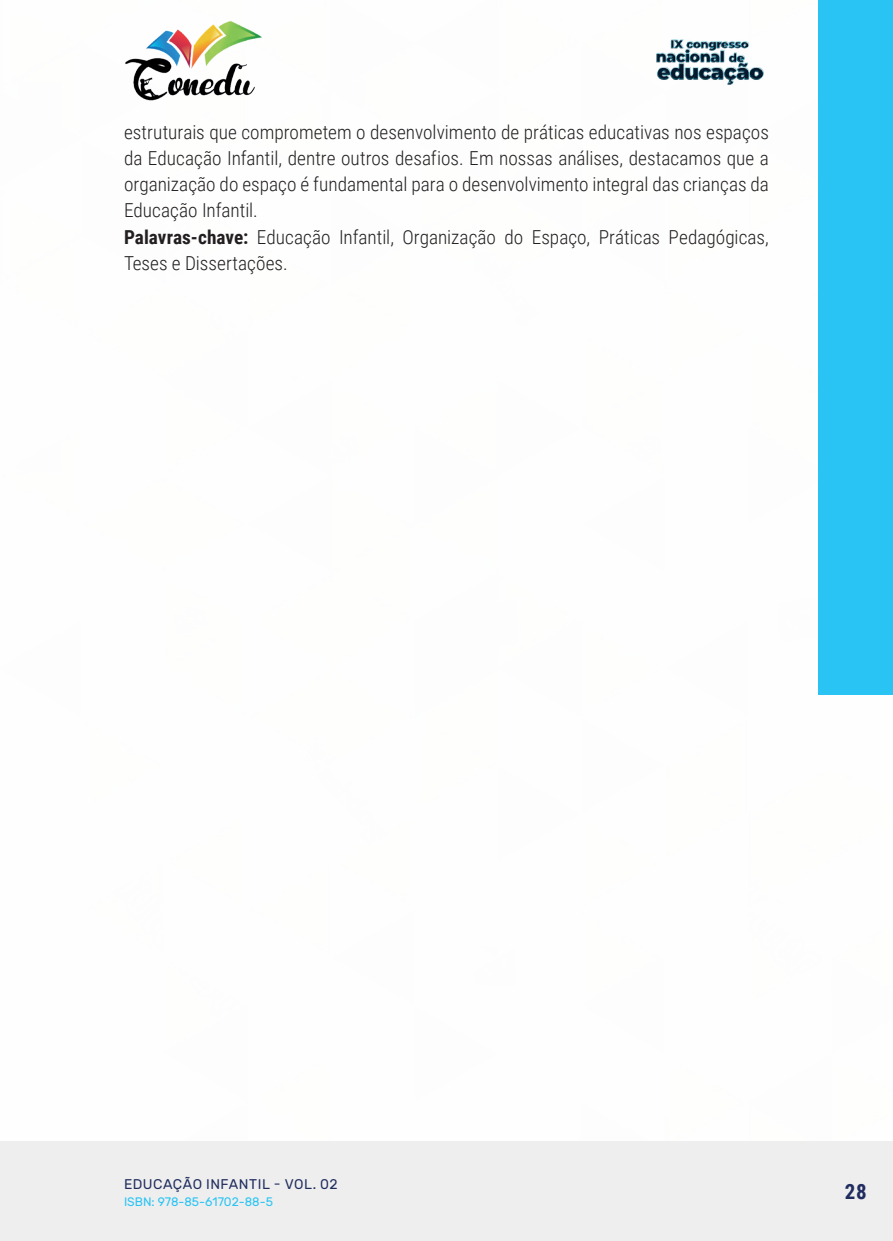
<style>
.page{position:relative;width:893px;height:1241px;background:#fff}
.page>*{position:absolute;margin:0;border:0;box-sizing:border-box;transform-origin:0 0}
.t1{font:700 21px "Roboto Condensed";color:#202d5e}
._5_CORPO_RESUMO{font:300 19.25px/26.2px "Roboto Condensed";color:#231f20;text-align:justify}
._6_PALAVRAS-CHAVE{font:300 19.25px/26.2px "Roboto Condensed";color:#231f20}
.t2{font:14px "Rubik";letter-spacing:.035em;color:#202d5e}
.t3{font:12.25px "Rubik";color:#29c4f3}
.s1{font-weight:700}
</style>
<div class="page">
<div style="left:0;top:1141px;width:893px;height:99px;background:#eeeeef"></div>
<div style="left:819px;top:0;width:74px;height:694px;background:#29c4f3"></div>
<img style="left:125px;top:20px;width:137px;height:81px">
<img style="left:656px;top:39px;width:108px;height:46px">
<p class="_5_CORPO_RESUMO" style="left:124px;top:118px;width:646px">estruturais que comprometem o desenvolvimento de práticas educativas nos espaços da Educação Infantil, dentre outros desafios. Em nossas análises, destacamos que a organização do espaço é fundamental para o desenvolvimento integral das crianças da Educação Infantil.</p>
<p class="_6_PALAVRAS-CHAVE" style="left:124px;top:223px;width:646px"><span class="s1">Palavras-chave:</span> Educação Infantil, Organização do Espaço, Práticas Pedagógicas,<br>Teses e Dissertações.</p>
<p class="t2" style="left:124px;top:1175px;width:215px">EDUCAÇÃO INFANTIL - VOL. 02</p>
<p class="t3" style="left:124px;top:1194px;width:150px">ISBN: 978-85-61702-88-5</p>
<p class="t1" style="left:845px;top:1176px;width:23px">28</p>
</div>
